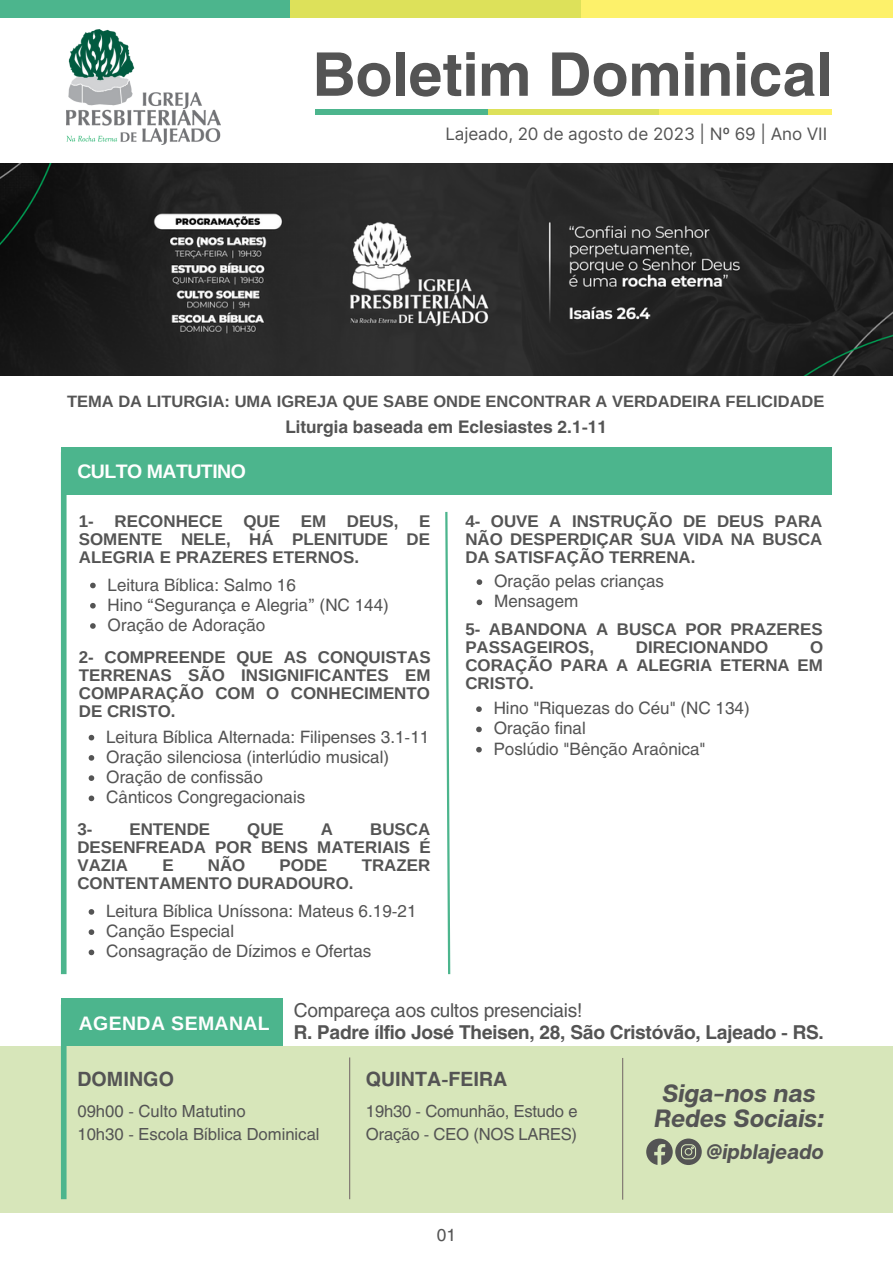
<style>
.page{position:relative;width:893px;height:1264px;background:#fff}
.page>*{position:absolute;margin:0;border:0;box-sizing:border-box;transform-origin:0 0}
.t1{font:700 59.55px "Helios";color:#545454}
.t2{font:italic 700 24.9px/24.5px "Articulat CF";color:#545454;text-align:center}
.t3{font:italic 700 21px "Articulat CF";color:#545454}
.t4{font:700 19.5px "Helios";color:#545454}
.t5{font:700 19.5px "Arimo";letter-spacing:-.025em;color:#fff}
.t6{font:700 19.5px "Arimo";letter-spacing:.02em;color:#fff}
.t7{font:700 18.9px "Helios";letter-spacing:-.015em;color:#545454}
.t8{font:18.9px "Helios";letter-spacing:-.015em;color:#545454}
.t9{font:700 17.25px "Helios";color:#545454}
.t10{font:17.1px "Inter";letter-spacing:-.005em;color:#545454}
.t11{font:17.1px "Helios";color:#545454}
.t12{font:700 16.95px/18px "Arimo";color:#545454;text-align:justify}
.t13{font:16.95px "Helios";color:#545454}
.t14{font:16.5px/23.5px "Helios";color:#545454}
.t15{font:700 16.5px "Arimo";color:#545454}
</style>
<div class="page">
<div style="left:0;top:0;width:290px;height:18px;background:#4cb58d"></div>
<div style="left:290px;top:0;width:291px;height:18px;background:#dde15a"></div>
<div style="left:581px;top:0;width:311px;height:18px;background:#fdf16a"></div>
<div style="left:315px;top:109px;width:173px;height:5px;background:#4cb58d"></div>
<div style="left:488px;top:109px;width:171px;height:5px;background:#dde15a"></div>
<div style="left:659px;top:109px;width:172px;height:5px;background:#fdf16a"></div>
<img style="left:67px;top:30px;width:154px;height:114px">
<div style="left:61px;top:447px;width:770px;height:47px;background:#4cb58d"></div>
<div style="left:61px;top:452px;width:6px;height:522px;background:#4cb58d"></div>
<svg style="left:445px;top:511px;width:6px;height:464px"></svg>
<div style="left:61px;top:998px;width:221px;height:47px;background:#4cb58d"></div>
<div style="left:0;top:1045px;width:892px;height:167px;background:#d7e6ba"></div>
<div style="left:61px;top:1004px;width:6px;height:195px;background:#4cb58d"></div>
<hr style="left:349px;top:1057px;width:1px;height:142px;background:#7c726e">
<hr style="left:622px;top:1057px;width:1px;height:142px;background:#7c726e">
<img style="left:0;top:163px;width:892px;height:213px">
<svg style="left:646px;top:1138px;width:55px;height:26px"></svg>
<svg style="left:90px;top:582px;width:6px;height:6px"></svg>
<svg style="left:90px;top:603px;width:6px;height:5px"></svg>
<svg style="left:90px;top:623px;width:6px;height:5px"></svg>
<svg style="left:89px;top:734px;width:5px;height:6px"></svg>
<svg style="left:89px;top:755px;width:5px;height:5px"></svg>
<svg style="left:89px;top:775px;width:5px;height:6px"></svg>
<svg style="left:89px;top:795px;width:5px;height:6px"></svg>
<svg style="left:89px;top:909px;width:5px;height:5px"></svg>
<svg style="left:89px;top:929px;width:5px;height:6px"></svg>
<svg style="left:89px;top:949px;width:5px;height:6px"></svg>
<svg style="left:476px;top:579px;width:6px;height:6px"></svg>
<svg style="left:476px;top:599px;width:6px;height:6px"></svg>
<svg style="left:476px;top:706px;width:5px;height:6px"></svg>
<svg style="left:476px;top:726px;width:5px;height:6px"></svg>
<svg style="left:476px;top:746px;width:5px;height:6px"></svg>
<p class="t1" style="left:313px;top:37px;width:520px">Boletim Dominical</p>
<p class="t10" style="left:445px;top:124px;width:383px">Lajeado, 20 de agosto de 2023 | Nº 69 | Ano VII</p>
<p class="t15" style="left:67px;top:392px;width:758px">TEMA DA LITURGIA: UMA IGREJA QUE SABE ONDE ENCONTRAR A VERDADEIRA FELICIDADE</p>
<p class="t9" style="left:285px;top:416px;width:323px">Liturgia baseada em Eclesiastes 2.1-11</p>
<p class="t5" style="left:77px;top:460px;width:170px">CULTO MATUTINO</p>
<p class="t12" style="left:79px;top:511px;width:353px">1- RECONHECE QUE EM DEUS, E SOMENTE NELE, HÁ PLENITUDE DE ALEGRIA E PRAZERES ETERNOS.</p>
<p class="t13" style="left:108px;top:573px;width:190px">Leitura Bíblica: Salmo 16</p>
<p class="t13" style="left:108px;top:594px;width:283px">Hino “Segurança e Alegria” (NC 144)</p>
<p class="t13" style="left:108px;top:614px;width:159px">Oração de Adoração</p>
<p class="t12" style="left:79px;top:647px;width:353px">2- COMPREENDE QUE AS CONQUISTAS TERRENAS SÃO INSIGNIFICANTES EM COMPARAÇÃO COM O CONHECIMENTO DE CRISTO.</p>
<p class="t13" style="left:106px;top:726px;width:324px">Leitura Bíblica Alternada: Filipenses 3.1-11</p>
<p class="t13" style="left:106px;top:746px;width:284px">Oração silenciosa (interlúdio musical)</p>
<p class="t13" style="left:106px;top:766px;width:158px">Oração de confissão</p>
<p class="t13" style="left:106px;top:786px;width:201px">Cânticos Congregacionais</p>
<p class="t12" style="left:465px;top:511px;width:358px">4- OUVE A INSTRUÇÃO DE DEUS PARA NÃO DESPERDIÇAR SUA VIDA NA BUSCA DA SATISFAÇÃO TERRENA.</p>
<p class="t13" style="left:494px;top:570px;width:171px">Oração pelas crianças</p>
<p class="t13" style="left:494px;top:590px;width:86px">Mensagem</p>
<p class="t12" style="left:465px;top:620px;width:359px">5- ABANDONA A BUSCA POR PRAZERES<br>PASSAGEIROS,</p>
<p class="t12" style="left:465px;top:638px;width:359px;text-indent:345px">O CORAÇÃO PARA A ALEGRIA ETERNA EM CRISTO.</p>
<p class="t13" style="left:493px;top:697px;width:257px">Hino "Riquezas do Céu" (NC 134)</p>
<p class="t13" style="left:493px;top:717px;width:94px">Oração final</p>
<p class="t13" style="left:493px;top:738px;width:213px">Poslúdio "Bênção Araônica"</p>
<p class="t12" style="left:635px;top:638px;width:134px">DIRECIONANDO</p>
<p class="t12" style="left:77px;top:820px;width:355px;text-indent:293px">BUSCA DESENFREADA POR BENS MATERIAIS É VAZIA</p>
<p class="t12" style="left:77px;top:820px;width:17px">3-</p>
<p class="t12" style="left:129px;top:820px;width:82px">ENTENDE</p>
<p class="t12" style="left:247px;top:820px;width:38px">QUE</p>
<p class="t12" style="left:321px;top:820px;width:14px">A</p>
<p class="t12" style="left:162px;top:856px;width:13px">E</p>
<p class="t12" style="left:208px;top:856px;width:39px">NÃO</p>
<p class="t12" style="left:279px;top:856px;width:49px">PODE</p>
<p class="t12" style="left:362px;top:856px;width:70px">TRAZER</p>
<p class="t12" style="left:77px;top:874px;width:277px">CONTENTAMENTO DURADOURO.</p>
<p class="t13" style="left:106px;top:900px;width:312px">Leitura Bíblica Uníssona: Mateus 6.19-21</p>
<p class="t13" style="left:106px;top:920px;width:129px">Canção Especial</p>
<p class="t13" style="left:106px;top:940px;width:267px">Consagração de Dízimos e Ofertas</p>
<p class="t6" style="left:79px;top:1012px;width:192px">AGENDA SEMANAL</p>
<p class="t8" style="left:294px;top:998px;width:290px">Compareça aos cultos presenciais!</p>
<p class="t7" style="left:294px;top:1019px;width:531px">R. Padre ílfio José Theisen, 28, São Cristóvão, Lajeado - RS.</p>
<p class="t4" style="left:77px;top:1066px;width:98px">DOMINGO</p>
<p class="t4" style="left:366px;top:1066px;width:143px">QUINTA-FEIRA</p>
<p class="t14" style="left:366px;top:1098px;width:213px">19h30 - Comunhão, Estudo e<br>Oração - CEO (NOS LARES)</p>
<p class="t14" style="left:77px;top:1098px;width:170px">09h00 - Culto Matutino</p>
<p class="t14" style="left:77px;top:1122px;width:244px">10h30 - Escola Bíblica Dominical</p>
<p class="t11" style="left:436px;top:1224px;width:21px">01</p>
<p class="t2" style="left:654px;top:1080px;width:171px">Siga-nos nas<br>Redes Sociais:</p>
<p class="t3" style="left:706px;top:1137px;width:119px">@ipblajeado</p>
</div>
